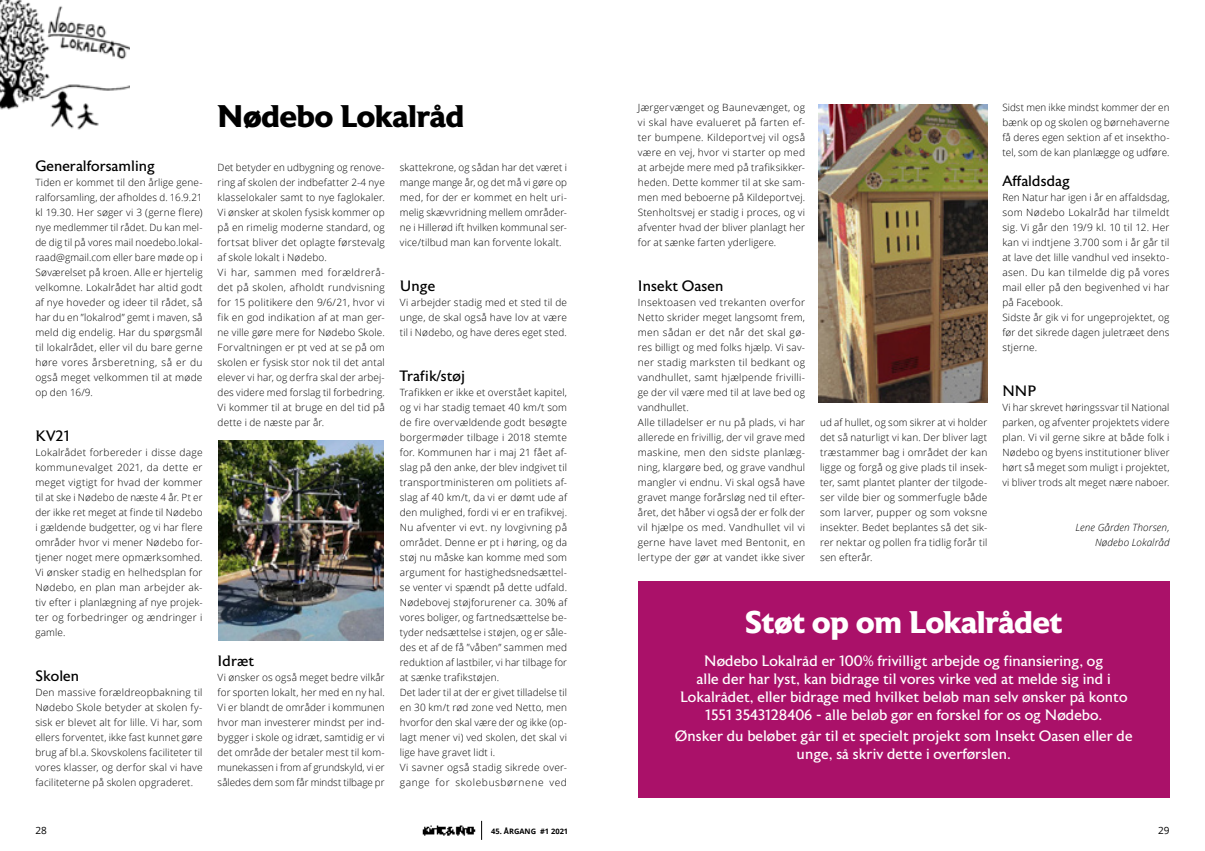
<style>
.page{position:relative;width:1205px;height:851px;background:#fff}
.page>*{position:absolute;margin:0;border:0;box-sizing:border-box;transform-origin:0 0}
.t1{font:700 31.25px "Astoria";letter-spacing:-.01em;color:#fff}
.t2{font:700 31.25px "Astoria";letter-spacing:-.005em;color:#000}
.t3{font:15px/18px "Astoria";color:#fff;text-align:center}
.t4{font:15px "Astoria";color:#000}
.t5{font:300 10px/15px "Open Sans";letter-spacing:.02em;color:#000;text-align:justify}
.t6{font:italic 300 10px/15px "Open Sans";letter-spacing:.01em;color:#000;text-align:right}
.t7{font:10px "Open Sans";color:#000}
.t8{font:700 7.5px "Open Sans";color:#000}
</style>
<div class="page">
<img style="left:819px;top:105px;width:168px;height:297px">
<img style="left:218px;top:440px;width:166px;height:200px">
<img style="left:0;top:0;width:129px;height:130px">
<div style="left:638px;top:581px;width:531px;height:216px;background:#aa1169"></div>
<svg style="left:481px;top:820px;width:1px;height:19px"></svg>
<img style="left:422px;top:825px;width:54px;height:11px">
<h2 class="t4" style="left:35px;top:157px;width:121px">Generalforsamling</h2>
<p class="t5" style="left:35px;top:174px;width:169px">Tiden er kommet til den årlige gene&shy;ralforsamling, der afholdes d. 16.9.21 kl 19.30. Her søger vi 3 (gerne flere) nye medlemmer til rådet. Du kan mel&shy;de dig til på vores mail noedebo.lokal&shy;raad@gmail.com eller bare møde op i Søværelset på kroen. Alle er hjertelig velkomne. Lokalrådet har altid godt af nye hoveder og ideer til rådet, så har du en ”lokalrod” gemt i maven, så meld dig endelig. Har du spørgsmål til lokalrådet, eller vil du bare gerne høre vores årsberetning, så er du også meget velkommen til at møde op den 16/9.</p>
<h2 class="t4" style="left:35px;top:427px;width:36px">KV21</h2>
<p class="t5" style="left:35px;top:444px;width:169px">Lokalrådet forbereder i disse dage kommunevalget 2021, da dette er meget vigtigt for hvad der kommer til at ske i Nødebo de næste 4 år. Pt er der ikke ret meget at finde til Nødebo i gældende budgetter, og vi har flere områder hvor vi mener Nødebo for&shy;tjener noget mere opmærksomhed.<br>Vi ønsker stadig en helhedsplan for Nødebo, en plan man arbejder ak&shy;tiv efter i planlægning af nye projek&shy;ter og forbedringer og ændringer i gamle.</p>
<h2 class="t4" style="left:35px;top:667px;width:45px">Skolen</h2>
<p class="t5" style="left:35px;top:684px;width:169px">Den massive forældreopbakning til Nødebo Skole betyder at skolen fy&shy;sisk er blevet alt for lille. Vi har, som ellers forventet, ikke fast kunnet gøre brug af bl.a. Skovskolens faciliteter til vores klasser, og derfor skal vi have faciliteterne på skolen opgraderet.</p>
<h1 class="t2" style="left:218px;top:98px;width:248px">Nødebo Lokalråd</h1>
<p class="t5" style="left:218px;top:159px;width:169px;text-align:left">Det betyder en udbygning og renove&shy;ring af skolen der indbefatter 2-4 nye klasselokaler samt to nye faglokaler.<br>Vi ønsker at skolen fysisk kommer op på en rimelig moderne standard, og fortsat bliver det oplagte førstevalg af skole lokalt i Nødebo.<br>Vi har, sammen med forældrerå&shy;det på skolen, afholdt rundvisning for 15 politikere den 9/6/21, hvor vi fik en god indikation af at man ger&shy;ne ville gøre mere for Nødebo Skole.<br>Forvaltningen er pt ved at se på om skolen er fysisk stor nok til det antal elever vi har, og derfra skal der arbej&shy;des videre med forslag til forbedring.<br>Vi kommer til at bruge en del tid på dette i de næste par år.</p>
<h2 class="t4" style="left:218px;top:652px;width:38px">Idræt</h2>
<p class="t5" style="left:218px;top:669px;width:169px">Vi ønsker os også meget bedre vilkår for sporten lokalt, her med en ny hal.<br>Vi er blandt de områder i kommunen hvor man investerer mindst per ind&shy;bygger i skole og idræt, samtidig er vi det område der betaler mest til kom&shy;munekassen i from af grundskyld, vi er således dem som får mindst tilbage pr</p>
<p class="t5" style="left:400px;top:159px;width:169px">skattekrone, og sådan har det været i mange mange år, og det må vi gøre op med, for der er kommet en helt uri&shy;melig skævvridning mellem områder&shy;ne i Hillerød ift hvilken kommunal ser&shy;vice/tilbud man kan forvente lokalt.</p>
<h2 class="t4" style="left:400px;top:277px;width:37px">Unge</h2>
<p class="t5" style="left:400px;top:294px;width:169px">Vi arbejder stadig med et sted til de unge, de skal også have lov at være til i Nødebo, og have deres eget sted.</p>
<h2 class="t4" style="left:400px;top:367px;width:67px">Trafik/støj</h2>
<p class="t5" style="left:400px;top:384px;width:169px;text-align:left">Trafikken er ikke et overstået kapitel, og vi har stadig temaet 40 km/t som de fire overvældende godt besøgte borgermøder tilbage i 2018 stemte for. Kommunen har i maj 21 fået af&shy;slag på den anke, der blev indgivet til transportministeren om politiets af&shy;slag af 40 km/t, da vi er dømt ude af den mulighed, fordi vi er en trafikvej.<br>Nu afventer vi evt. ny lovgivning på området. Denne er pt i høring, og da støj nu måske kan komme med som argument for hastighedsnedsættel&shy;se venter vi spændt på dette udfald.<br>Nødebovej støjforurener ca. 30% af vores boliger, og fartnedsættelse be&shy;tyder nedsættelse i støjen, og er såle&shy;des et af de få ”våben” sammen med reduktion af lastbiler, vi har tilbage for at sænke trafikstøjen.<br>Det lader til at der er givet tilladelse til en 30 km/t rød zone ved Netto, men hvorfor den skal være der og ikke (op&shy;lagt mener vi) ved skolen, det skal vi lige have gravet lidt i.<br>Vi savner også stadig sikrede over&shy;gange for skolebusbørnene ved</p>
<p class="t5" style="left:638px;top:99px;width:169px">Jærgervænget og Baunevænget, og vi skal have evalueret på farten ef&shy;ter bumpene. Kildeportvej vil også være en vej, hvor vi starter op med at arbejde mere med på trafiksikker&shy;heden. Dette kommer til at ske sam&shy;men med beboerne på Kildeportvej.<br>Stenholtsvej er stadig i proces, og vi afventer hvad der bliver planlagt her for at sænke farten yderligere.</p>
<h2 class="t4" style="left:638px;top:277px;width:87px">Insekt Oasen</h2>
<p class="t5" style="left:638px;top:294px;width:169px;text-align:left">Insektoasen ved trekanten overfor Netto skrider meget langsomt frem, men sådan er det når det skal gø&shy;res billigt og med folks hjælp. Vi sav&shy;ner stadig marksten til bedkant og vandhullet, samt hjælpende frivilli&shy;ge der vil være med til at lave bed og vandhullet.<br>Alle tilladelser er nu på plads, vi har allerede en frivillig, der vil grave med maskine, men den sidste planlæg&shy;ning, klargøre bed, og grave vandhul mangler vi endnu. Vi skal også have gravet mange forårsløg ned til efter&shy;året, det håber vi også der er folk der vil hjælpe os med. Vandhullet vil vi gerne have lavet med Bentonit, en lertype der gør at vandet ikke siver</p>
<p class="t5" style="left:820px;top:414px;width:169px">ud af hullet, og som sikrer at vi holder det så naturligt vi kan. Der bliver lagt træstammer bag i området der kan ligge og forgå og give plads til insek&shy;ter, samt plantet planter der tilgode&shy;ser vilde bier og sommerfugle både som larver, pupper og som voksne insekter. Bedet beplantes så det sik&shy;rer nektar og pollen fra tidlig forår til sen efterår.</p>
<p class="t5" style="left:1002px;top:99px;width:169px">Sidst men ikke mindst kommer der en bænk op og skolen og børnehaverne få deres egen sektion af et insektho&shy;tel, som de kan planlægge og udføre.</p>
<h2 class="t4" style="left:1002px;top:172px;width:69px">Affaldsdag</h2>
<p class="t5" style="left:1002px;top:189px;width:169px;text-align:left">Ren Natur har igen i år en affaldsdag, som Nødebo Lokalråd har tilmeldt sig. Vi går den 19/9 kl. 10 til 12. Her kan vi indtjene 3.700 som i år går til at lave det lille vandhul ved insekto&shy;asen. Du kan tilmelde dig på vores mail eller på den begivenhed vi har på Facebook.<br>Sidste år gik vi for ungeprojektet, og før det sikrede dagen juletræet dens stjerne.</p>
<h2 class="t4" style="left:1002px;top:382px;width:35px">NNP</h2>
<p class="t5" style="left:1002px;top:399px;width:169px">Vi har skrevet høringssvar til National parken, og afventer projektets videre plan. Vi vil gerne sikre at både folk i Nødebo og byens institutioner bliver hørt så meget som muligt i projektet, vi bliver trods alt meget nære naboer.</p>
<p class="t6" style="left:1075px;top:519px;width:95px">Lene Gården Thorsen,<br>Nødebo Lokalråd</p>
<h1 class="t1" style="left:745px;top:604px;width:319px">Støt op om Lokalrådet</h1>
<p class="t3" style="left:680px;top:652px;width:449px">Nødebo Lokalråd er 100% frivilligt arbejde og finansiering, og<br>alle der har lyst, kan bidrage til vores virke ved at melde sig ind i Lokalrådet, eller bidrage med hvilket beløb man selv ønsker på konto 1551 3543128406 - alle beløb gør en forskel for os og Nødebo.</p>
<h2 class="t3" style="left:675px;top:727px;width:459px">Ønsker du beløbet går til et specielt projekt som Insekt Oasen eller de unge, så skriv dette i overførslen.</h2>
<p class="t7" style="left:35px;top:823px;width:13px">28</p>
<p class="t8" style="left:491px;top:825px;width:79px">45. ÅRGANG #1 2021</p>
<p class="t7" style="left:1158px;top:823px;width:13px">29</p>
</div>
